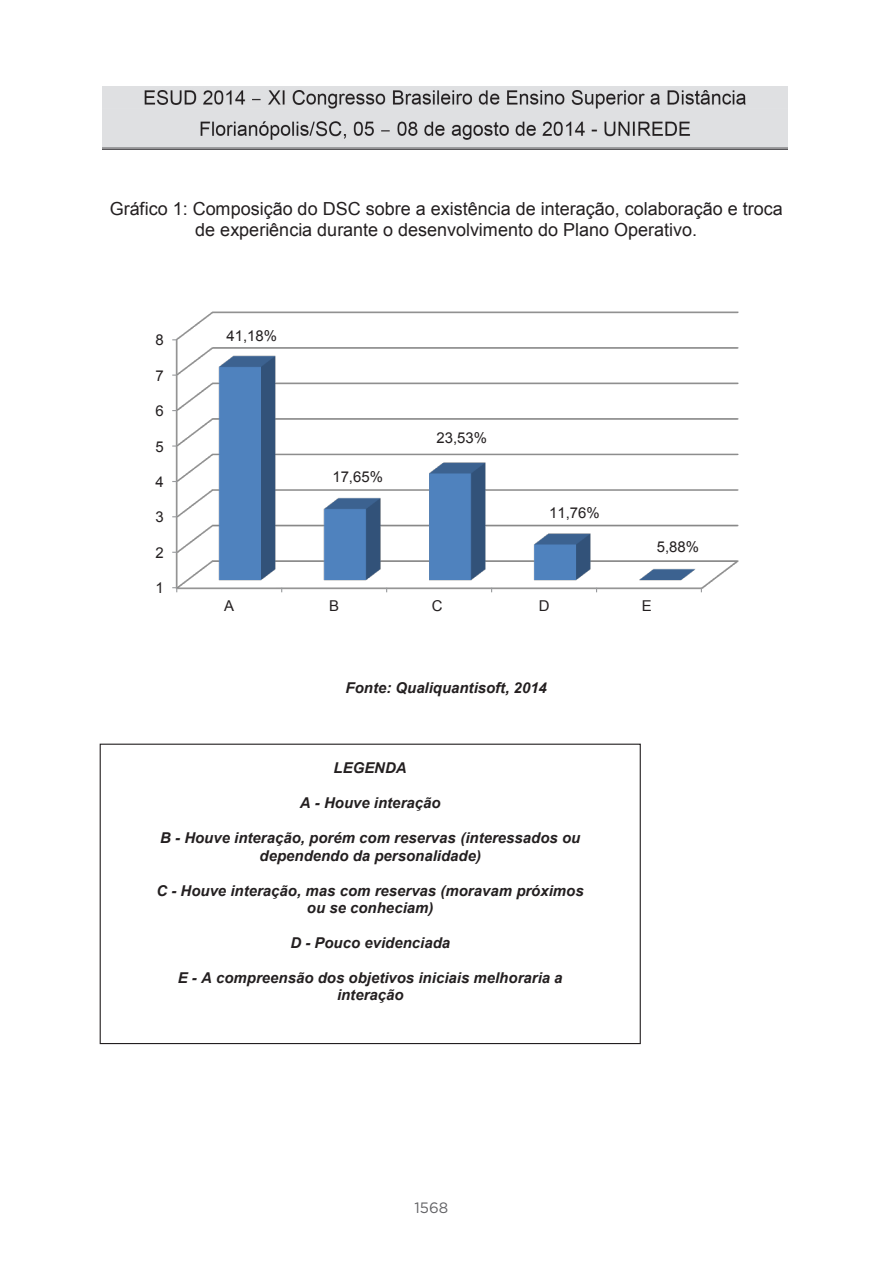
<style>
.page{position:relative;width:893px;height:1263px;background:#fff}
.page>*{position:absolute;margin:0;border:0;box-sizing:border-box;transform-origin:0 0}
.t1{font:18px/20.7px "Arial";color:#231f20;text-align:center}
.t2{font:700 18px "Arial";color:#231f20}
.t3{font:italic 700 15px/17.2px "Arial";color:#231f20;text-align:center}
.t4{font:15px "Arial";color:#231f20}
.t5{font:15px "Gotham";color:#636366}
</style>
<div class="page">
<img style="left:102px;top:86px;width:685px;height:64px">
<img style="left:174px;top:311px;width:565px;height:279px">
<svg style="left:172px;top:587px;width:5px;height:5px"></svg>
<div style="left:100px;top:744px;width:541px;height:300px;border:1px solid #231f20"></div>
<p class="t1" style="left:110px;top:199px;width:675px">Gráfico 1: Composição do DSC sobre a existência de interação, colaboração e troca de experiência durante o desenvolvimento do Plano Operativo.</p>
<p class="t4" style="left:156px;top:330px;width:10px">8</p>
<p class="t4" style="left:156px;top:366px;width:10px">7</p>
<p class="t4" style="left:156px;top:401px;width:10px">6</p>
<p class="t4" style="left:156px;top:436px;width:10px">5</p>
<p class="t4" style="left:156px;top:472px;width:10px">4</p>
<p class="t4" style="left:156px;top:507px;width:10px">3</p>
<p class="t4" style="left:156px;top:543px;width:10px">2</p>
<p class="t4" style="left:156px;top:578px;width:10px">1</p>
<p class="t4" style="left:227px;top:326px;width:52px">41,18%</p>
<p class="t4" style="left:332px;top:466px;width:52px">17,65%</p>
<p class="t4" style="left:436px;top:428px;width:52px">23,53%</p>
<p class="t4" style="left:549px;top:503px;width:52px">11,76%</p>
<p class="t4" style="left:657px;top:536px;width:44px">5,88%</p>
<p class="t4" style="left:224px;top:596px;width:11px">A</p>
<p class="t4" style="left:329px;top:596px;width:11px">B</p>
<p class="t4" style="left:432px;top:596px;width:12px">C</p>
<p class="t4" style="left:539px;top:596px;width:12px">D</p>
<p class="t4" style="left:642px;top:596px;width:11px">E</p>
<p class="t3" style="left:346px;top:680px;width:203px">Fonte: Qualiquantisoft, 2014</p>
<p class="t3" style="left:334px;top:760px;width:75px">LEGENDA</p>
<p class="t3" style="left:300px;top:795px;width:142px">A - Houve interação</p>
<p class="t3" style="left:160px;top:830px;width:422px">B - Houve interação, porém com reservas (interessados ou dependendo da personalidade)</p>
<p class="t3" style="left:156px;top:882px;width:429px">C - Houve interação, mas com reservas (moravam próximos ou se conheciam)</p>
<p class="t3" style="left:290px;top:934px;width:161px">D - Pouco evidenciada</p>
<p class="t3" style="left:178px;top:970px;width:386px">E - A compreensão dos objetivos iniciais melhoraria a interação</p>
<p class="t2" style="left:106px;top:875px;width:112px">4. Discussão</p>
<p class="t5" style="left:415px;top:1197px;width:35px">1568</p>
</div>
